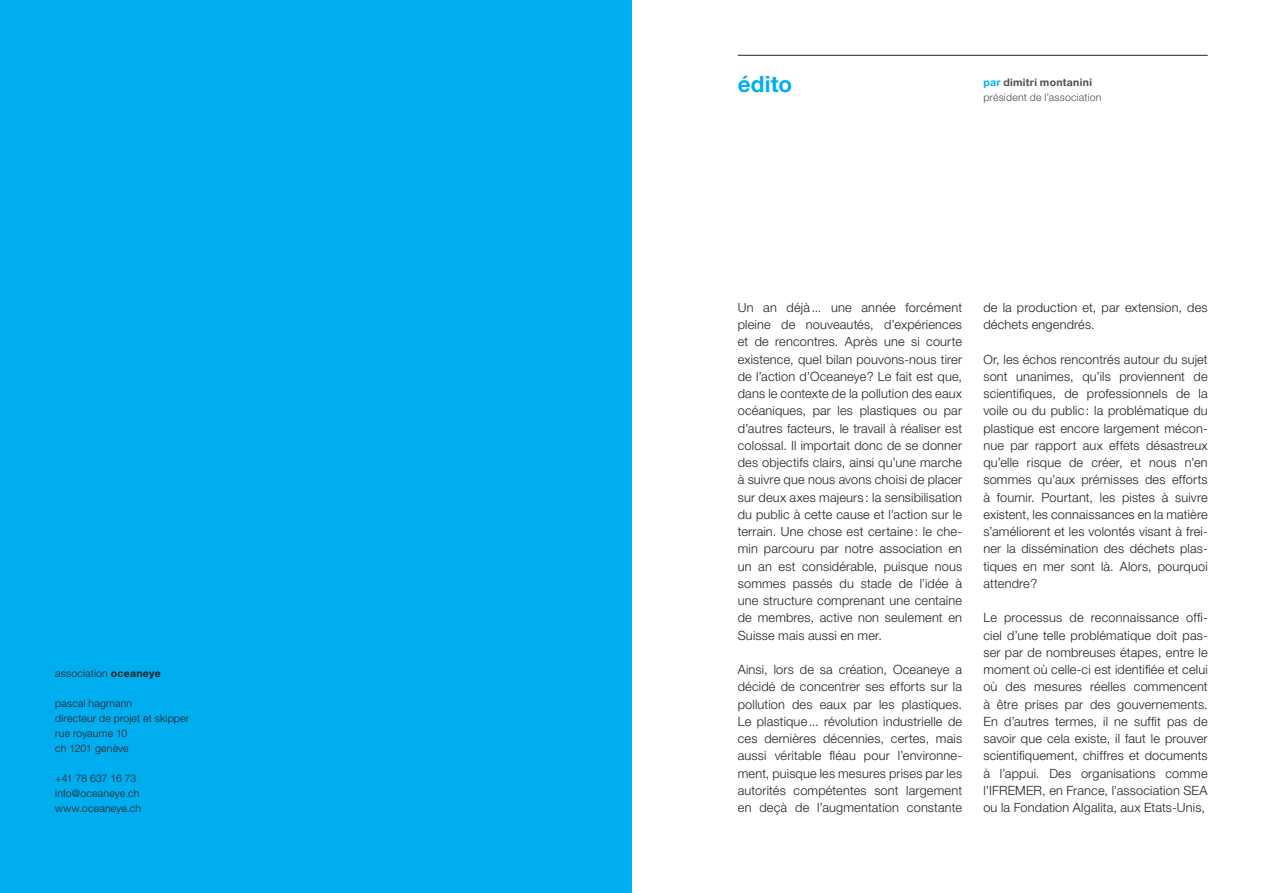
<style>
.page{position:relative;width:1263px;height:893px;background:#fff}
.page>*{position:absolute;margin:0;border:0;box-sizing:border-box;transform-origin:0 0}
.t1{font:700 22.5px "Helvetica Neue LT Std";letter-spacing:.005em;color:#00aeef}
.t2{font:300 12.75px/17.2px "Helvetica Neue LT Std";letter-spacing:.015em;color:#231f20;text-align:justify}
.t3{font:300 10.5px/15px "Helvetica Neue LT Std";letter-spacing:.02em;color:#231f20}
.t4{font:300 10.5px/15px "Helvetica Neue LT Std";letter-spacing:.02em;color:#4b4c4d}
.s1{font-weight:700}
.s2{font-weight:700;color:#00aeef}
</style>
<div class="page">
<hr style="left:738px;top:55px;width:470px;height:1px;background:#231f20">
<div style="left:0;top:0;width:631px;height:893px;background:#00aeef"></div>
<p class="t3" style="left:55px;top:666px;width:107px">association <span class="s1">oceaneye</span></p>
<p class="t3" style="left:55px;top:696px;width:135px">pascal hagmann<br>directeur de projet et skipper rue royaume 10<br>ch 1201 genève</p>
<p class="t3" style="left:55px;top:771px;width:87px">+41 78 637 16 73 info@oceaneye.ch www.oceaneye.ch</p>
<h1 class="t1" style="left:738px;top:70px;width:56px">édito</h1>
<p class="t4" style="left:983px;top:75px;width:120px"><span class="s2">par</span> <span class="s1">dimitri montanini </span>président de l’association</p>
<p class="t2" style="left:738px;top:298px;width:226px">Un an déjà... une année forcément pleine de nouveautés, d’expériences et de rencontres. Après une si courte existence, quel bilan pouvons-nous tirer de l’action d’Oceaneye? Le fait est que, dans le contexte de la pollution des eaux océaniques, par les plastiques ou par d’autres facteurs, le travail à réaliser est colossal. Il importait donc de se donner des objectifs clairs, ainsi qu’une marche à suivre que nous avons choisi de placer sur deux axes majeurs : la sensibilisation du public à cette cause et l’action sur le terrain. Une chose est certaine: le che&shy;min parcouru par notre association en un an est considérable, puisque nous sommes passés du stade de l’idée à une structure comprenant une centaine de membres, active non seulement en Suisse mais aussi en mer.</p>
<p class="t2" style="left:738px;top:661px;width:226px">Ainsi, lors de sa création, Oceaneye a décidé de concentrer ses efforts sur la pollution des eaux par les plastiques.<br>Le plastique... révolution industrielle de ces dernières décennies, certes, mais aussi véritable fléau pour l’environne&shy;ment, puisque les mesures prises par les autorités compétentes sont largement en deçà de l’augmentation constante</p>
<p class="t2" style="left:983px;top:298px;width:226px">de la production et, par extension, des déchets engendrés.</p>
<p class="t2" style="left:983px;top:350px;width:226px">Or, les échos rencontrés autour du sujet sont unanimes, qu’ils proviennent de scientifiques, de professionnels de la voile ou du public: la problématique du plastique est encore largement mécon&shy;nue par rapport aux effets désastreux qu’elle risque de créer, et nous n’en sommes qu’aux prémisses des efforts à fournir. Pourtant, les pistes à suivre existent, les connaissances en la matière s’améliorent et les volontés visant à frei&shy;ner la dissémination des déchets plas&shy;tiques en mer sont là. Alors, pourquoi attendre?</p>
<p class="t2" style="left:983px;top:609px;width:226px">Le processus de reconnaissance offi&shy;ciel d’une telle problématique doit pas&shy;ser par de nombreuses étapes, entre le moment où celle-ci est identifiée et celui où des mesures réelles commencent à être prises par des gouvernements.<br>En d’autres termes, il ne suffit pas de savoir que cela existe, il faut le prouver scientifiquement, chiffres et documents à l’appui. Des organisations comme l’IFREMER, en France, l’association SEA ou la Fondation Algalita, aux Etats-Unis,</p>
</div>
